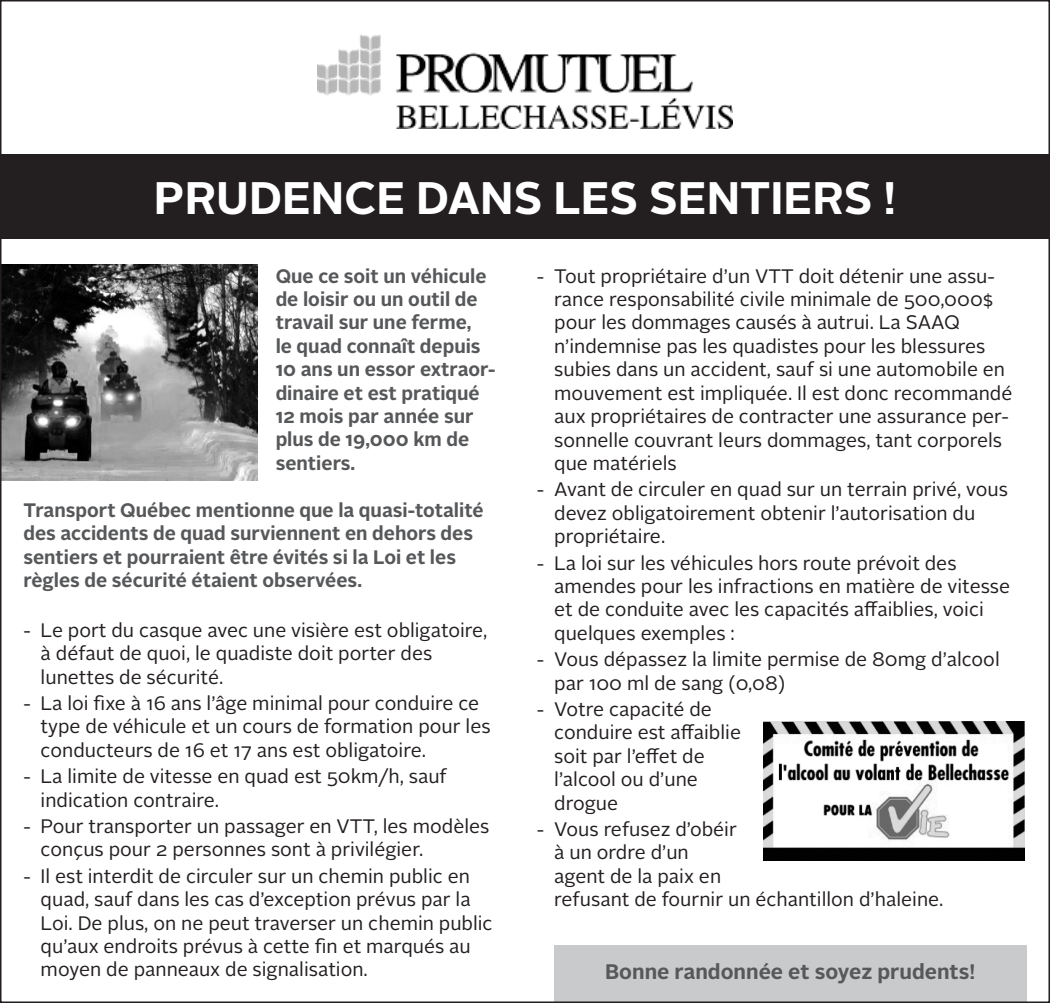
<style>
.page{position:relative;width:1050px;height:1003px;background:#fff}
.page>*{position:absolute;margin:0;border:0;box-sizing:border-box;transform-origin:0 0}
.t1{font:700 45.6px "Alright Sans";color:#fff}
.t2{font:700 21px "Alright Sans";color:#57585a}
.t3{font:19.5px/23.4px "Alright Sans";color:#231f20}
.t4{font:700 19.5px/23.4px "Alright Sans";color:#57585a}
</style>
<div class="page">
<img style="left:318px;top:35px;width:414px;height:93px">
<div style="left:0;top:154px;width:1050px;height:85px;background:#231f20"></div>
<div style="left:554px;top:945px;width:473px;height:58px;background:#c9cacc"></div>
<img style="left:3px;top:265px;width:255px;height:216px">
<img style="left:763px;top:721px;width:262px;height:140px">
<h1 class="t1" style="left:154px;top:166px;width:744px">PRUDENCE DANS LES SENTIERS !</h1>
<p class="t4" style="left:276px;top:264px;width:221px">Que ce soit un véhicule de loisir ou un outil de travail sur une ferme,<br>le quad connaît depuis<br>10 ans un essor extraor&shy;dinaire et est pratiqué<br>12 mois par année sur plus de 19,000 km de sentiers.</p>
<p class="t4" style="left:23px;top:498px;width:462px">Transport Québec mentionne que la quasi-totalité des accidents de quad surviennent en dehors des sentiers et pourraient être évités si la Loi et les règles de sécurité étaient observées.</p>
<p class="t3" style="left:41px;top:618px;width:448px;text-indent:-17px">- Le port du casque avec une visière est obligatoire, à défaut de quoi, le quadiste doit porter des lunettes de sécurité.</p>
<p class="t3" style="left:41px;top:692px;width:452px;text-indent:-17px">- La loi fixe à 16 ans l’âge minimal pour conduire ce type de véhicule et un cours de formation pour les conducteurs de 16 et 17 ans est obligatoire.</p>
<p class="t3" style="left:41px;top:765px;width:408px;text-indent:-17px">- La limite de vitesse en quad est 50km/h, sauf indication contraire.</p>
<p class="t3" style="left:41px;top:815px;width:450px;text-indent:-17px">- Pour transporter un passager en VTT, les modèles conçus pour 2 personnes sont à privilégier.</p>
<p class="t3" style="left:41px;top:864px;width:454px;text-indent:-17px">- Il est interdit de circuler sur un chemin public en quad, sauf dans les cas d’exception prévus par la Loi. De plus, on ne peut traverser un chemin public qu’aux endroits prévus à cette fin et marqués au moyen de panneaux de signalisation.</p>
<p class="t3" style="left:554px;top:264px;width:460px;text-indent:-17px">- Tout propriétaire d’un VTT doit détenir une assu&shy;rance responsabilité civile minimale de 500,000$ pour les dommages causés à autrui. La SAAQ n’indemnise pas les quadistes pour les blessures subies dans un accident, sauf si une automobile en mouvement est impliquée. Il est donc recommandé aux propriétaires de contracter une assurance per&shy;sonnelle couvrant leurs dommages, tant corporels que matériels</p>
<p class="t3" style="left:554px;top:478px;width:455px;text-indent:-17px">- Avant de circuler en quad sur un terrain privé, vous devez obligatoirement obtenir l’autorisation du propriétaire.</p>
<p class="t3" style="left:554px;top:551px;width:457px;text-indent:-17px">- La loi sur les véhicules hors route prévoit des amendes pour les infractions en matière de vitesse et de conduite avec les capacités affaiblies, voici quelques exemples :</p>
<p class="t3" style="left:554px;top:648px;width:447px;text-indent:-17px">- Vous dépassez la limite permise de 80mg d’alcool par 100 ml de sang (0,08)</p>
<p class="t3" style="left:554px;top:698px;width:188px;text-indent:-17px">- Votre capacité de conduire est affaiblie soit par l’effet de l’alcool ou d’une drogue</p>
<p class="t3" style="left:554px;top:818px;width:391px;text-indent:-17px">- Vous refusez d’obéir<br>à un ordre d’un<br>agent de la paix en<br>refusant de fournir un échantillon d’haleine.</p>
<p class="t2" style="left:605px;top:957px;width:372px">Bonne randonnée et soyez prudents!</p>
</div>
